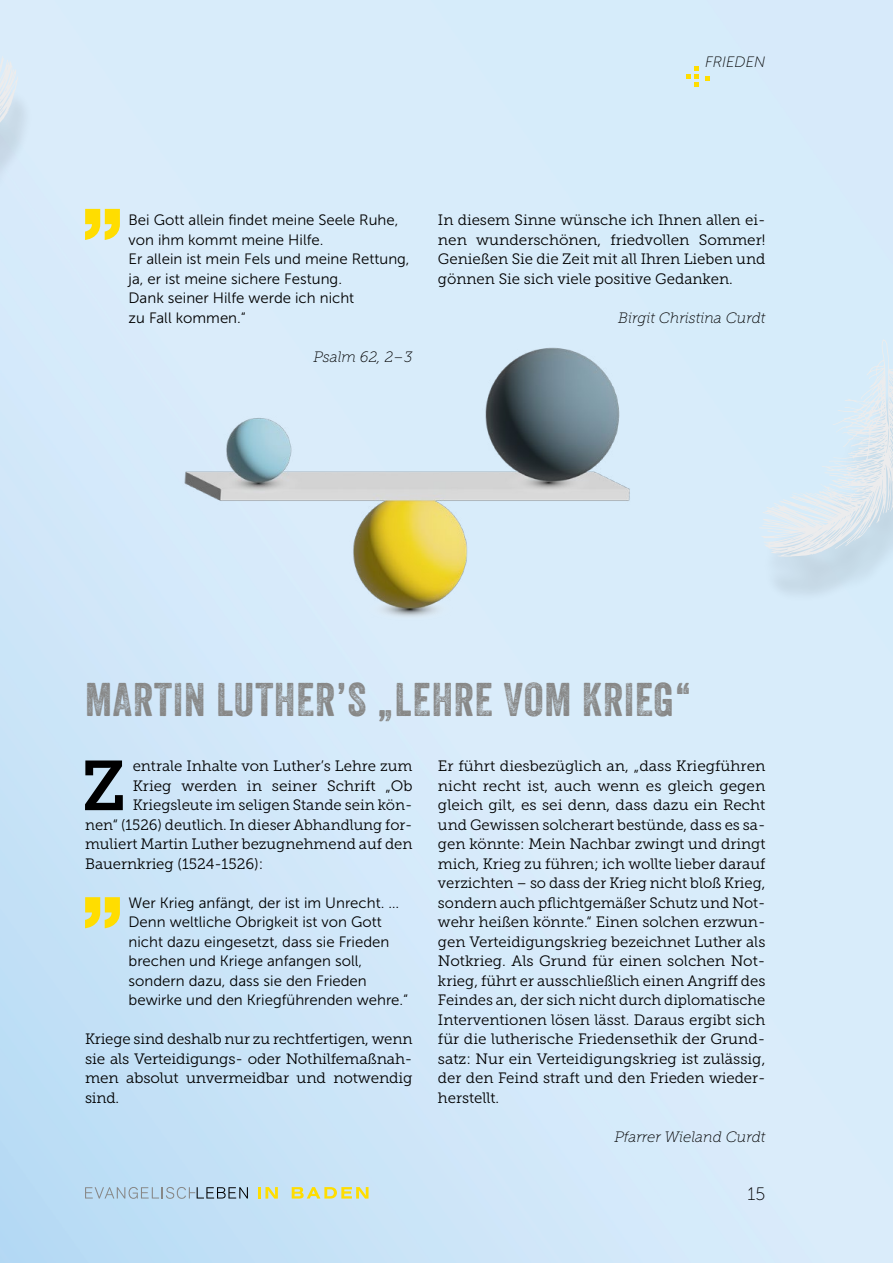
<style>
.page{position:relative;width:893px;height:1263px;background:#fff}
.page>*{position:absolute;margin:0;border:0;box-sizing:border-box;transform-origin:0 0}
.t1{font:69.9px "Museo Slab 700";color:#000}
.t2{font:45.75px "Veneer Two";letter-spacing:.02em;color:#878786}
.t3{font:18px "Museo Sans 100";color:#000}
.t4{font:15px/19.5px "Museo Slab 300";color:#000;text-align:justify}
.t5{font:15px/19.5px "Museo Sans 300";color:#000}
.t6{font:italic 15px "Museo Slab 100";color:#000}
.t7{font:italic 15px "Museo Sans 100";color:#000}
</style>
<div class="page">
<img style="left:0;top:0;width:893px;height:1263px">
<svg style="left:85px;top:209px;width:35px;height:31px"></svg>
<svg style="left:85px;top:897px;width:35px;height:31px"></svg>
<div style="left:0;top:81px;width:35px;height:167px;background:#d7eafa"></div>
<svg style="left:0;top:52px;width:18px;height:118px"></svg>
<div style="left:759px;top:369px;width:134px;height:234px;background:#cfe3f1"></div>
<svg style="left:759px;top:339px;width:134px;height:218px"></svg>
<svg style="left:705px;top:76px;width:5px;height:5px"></svg>
<svg style="left:686px;top:66px;width:13px;height:21px"></svg>
<img style="left:183px;top:183px;width:448px;height:648px">
<svg style="left:258px;top:1187px;width:20px;height:11px"></svg>
<svg style="left:292px;top:1187px;width:77px;height:11px"></svg>
<svg style="left:85px;top:1187px;width:163px;height:12px;background:#a6bfd0"></svg>
<p class="t7" style="left:705px;top:53px;width:62px">FRIEDEN</p>
<p class="t5" style="left:129px;top:210px;width:283px">Bei Gott allein findet meine Seele Ruhe, von ihm kommt meine Hilfe.<br>Er allein ist mein Fels und meine Rettung, ja, er ist meine sichere Festung.<br>Dank seiner Hilfe werde ich nicht<br>zu Fall kommen.“</p>
<p class="t6" style="left:313px;top:348px;width:101px">Psalm 62, 2–3</p>
<p class="t4" style="left:438px;top:210px;width:329px">In diesem Sinne wünsche ich Ihnen allen ei&shy;nen wunderschönen, friedvollen Sommer!<br>Genießen Sie die Zeit mit all Ihren Lieben und gönnen Sie sich viele positive Gedanken.</p>
<p class="t6" style="left:618px;top:309px;width:149px">Birgit Christina Curdt</p>
<h2 class="t2" style="left:85px;top:671px;width:608px">MARTIN LUTHER’S „LEHRE VOM KRIEG“</h2>
<h1 class="t1" style="left:81px;top:746px;width:46px">Z</h1>
<p class="t4" style="left:133px;top:756px;width:281px">entrale Inhalte von Luther’s Lehre zum</p>
<p class="t4" style="left:133px;top:776px;width:281px">Krieg werden in seiner Schrift „Ob</p>
<p class="t4" style="left:133px;top:795px;width:281px">Kriegsleute im seligen Stande sein kön-</p>
<p class="t4" style="left:85px;top:815px;width:329px">nen“ (1526) deutlich. In dieser Abhandlung for-</p>
<p class="t4" style="left:85px;top:834px;width:329px">muliert Martin Luther bezugnehmend auf den</p>
<p class="t4" style="left:85px;top:854px;width:180px">Bauernkrieg (1524-1526):</p>
<p class="t5" style="left:129px;top:893px;width:281px">Wer Krieg anfängt, der ist im Unrecht. … Denn weltliche Obrigkeit ist von Gott nicht dazu eingesetzt, dass sie Frieden brechen und Kriege anfangen soll, sondern dazu, dass sie den Frieden bewirke und den Kriegführenden wehre.“</p>
<p class="t4" style="left:85px;top:1029px;width:329px">Kriege sind deshalb nur zu rechtfertigen, wenn sie als Verteidigungs- oder Nothilfemaßnah&shy;men absolut unvermeidbar und notwendig sind.</p>
<p class="t4" style="left:438px;top:756px;width:329px">Er führt diesbezüglich an, „dass Kriegführen nicht recht ist, auch wenn es gleich gegen gleich gilt, es sei denn, dass dazu ein Recht und Gewissen solcherart bestünde, dass es sa&shy;gen könnte: Mein Nachbar zwingt und dringt mich, Krieg zu führen; ich wollte lieber darauf verzichten – so dass der Krieg nicht bloß Krieg, sondern auch pflichtgemäßer Schutz und Not&shy;wehr heißen könnte.“ Einen solchen erzwun&shy;gen Verteidigungskrieg bezeichnet Luther als Notkrieg. Als Grund für einen solchen Not&shy;krieg, führt er ausschließlich einen Angriff des Feindes an, der sich nicht durch diplomatische Interventionen lösen lässt. Daraus ergibt sich für die lutherische Friedensethik der Grund&shy;satz: Nur ein Verteidigungskrieg ist zulässig, der den Feind straft und den Frieden wieder&shy;herstellt.</p>
<p class="t6" style="left:614px;top:1128px;width:153px">Pfarrer Wieland Curdt</p>
<p class="t3" style="left:747px;top:1185px;width:19px">15</p>
</div>
